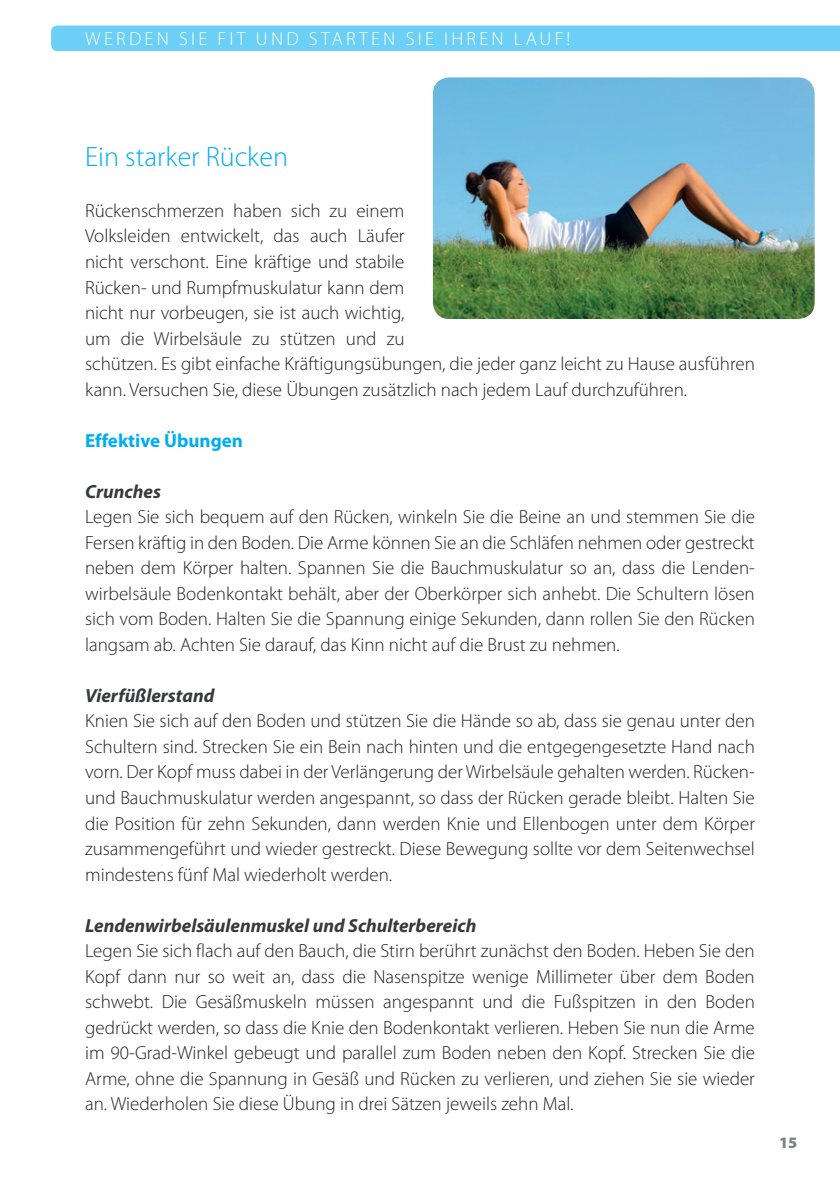
<style>
.page{position:relative;width:840px;height:1191px;background:#fff}
.page>*{position:absolute;margin:0;border:0;box-sizing:border-box;transform-origin:0 0}
.t1{font:300 28px "Myriad Pro";color:#00aeef}
.t2{font:300 19px/25.6px "Myriad Pro";color:#231f20;text-align:justify}
.t3{font:italic 700 19px "Myriad Pro";color:#363a3b}
.t4{font:300 19px "Myriad Pro";letter-spacing:.17em;color:#fff}
.t5{font:700 19px "Myriad Pro";color:#00aeef}
.t6{font:900 16px "Myriad Pro";color:#808285}
</style>
<div class="page">
<div style="left:51px;top:26px;width:788px;height:25px;background:#6bcff6"></div>
<img style="left:432px;top:77px;width:382px;height:242px">
<p class="t4" style="left:85px;top:29px;width:486px">WERDEN SIE FIT UND STARTEN SIE IHREN LAUF!</p>
<h1 class="t1" style="left:85px;top:141px;width:204px">Ein starker Rücken</h1>
<p class="t2" style="left:85px;top:198px;width:671px;text-align:left">Rückenschmerzen haben sich zu einem<br>Volksleiden entwickelt, das auch Läufer<br>nicht verschont. Eine kräftige und stabile<br>Rücken- und Rumpfmuskulatur kann dem<br>nicht nur vorbeugen, sie ist auch wichtig,<br>um die Wirbelsäule zu stützen und zu<br>schützen. Es gibt einfache Kräftigungsübungen, die jeder ganz leicht zu Hause ausführen kann. Versuchen Sie, diese Übungen zusätzlich nach jedem Lauf durchzuführen.</p>
<p class="t5" style="left:85px;top:429px;width:159px">Effektive Übungen</p>
<p class="t3" style="left:85px;top:481px;width:77px">Crunches</p>
<p class="t2" style="left:85px;top:504px;width:671px">Legen Sie sich bequem auf den Rücken, winkeln Sie die Beine an und stemmen Sie die Fersen kräftig in den Boden. Die Arme können Sie an die Schläfen nehmen oder gestreckt neben dem Körper halten. Spannen Sie die Bauchmuskulatur so an, dass die Lenden&shy;wirbelsäule Bodenkontakt behält, aber der Oberkörper sich anhebt. Die Schultern lösen sich vom Boden. Halten Sie die Spannung einige Sekunden, dann rollen Sie den Rücken langsam ab. Achten Sie darauf, das Kinn nicht auf die Brust zu nehmen.</p>
<p class="t3" style="left:85px;top:685px;width:131px">Vierfüßlerstand</p>
<p class="t2" style="left:85px;top:708px;width:671px">Knien Sie sich auf den Boden und stützen Sie die Hände so ab, dass sie genau unter den Schultern sind. Strecken Sie ein Bein nach hinten und die entgegengesetzte Hand nach vorn. Der Kopf muss dabei in der Verlängerung der Wirbelsäule gehalten werden. Rücken&shy;und Bauchmuskulatur werden angespannt, so dass der Rücken gerade bleibt. Halten Sie die Position für zehn Sekunden, dann werden Knie und Ellenbogen unter dem Körper zusammengeführt und wieder gestreckt. Diese Bewegung sollte vor dem Seitenwechsel mindestens fünf Mal wiederholt werden.</p>
<p class="t3" style="left:85px;top:914px;width:392px">Lendenwirbelsäulenmuskel und Schulterbereich</p>
<p class="t2" style="left:85px;top:938px;width:671px">Legen Sie sich flach auf den Bauch, die Stirn berührt zunächst den Boden. Heben Sie den Kopf dann nur so weit an, dass die Nasenspitze wenige Millimeter über dem Boden schwebt. Die Gesäßmuskeln müssen angespannt und die Fußspitzen in den Boden gedrückt werden, so dass die Knie den Bodenkontakt verlieren. Heben Sie nun die Arme im 90-Grad-Winkel gebeugt und parallel zum Boden neben den Kopf. Strecken Sie die Arme, ohne die Spannung in Gesäß und Rücken zu verlieren, und ziehen Sie sie wieder an. Wiederholen Sie diese Übung in drei Sätzen jeweils zehn Mal.</p>
<p class="t6" style="left:778px;top:1134px;width:20px">15</p>
</div>
